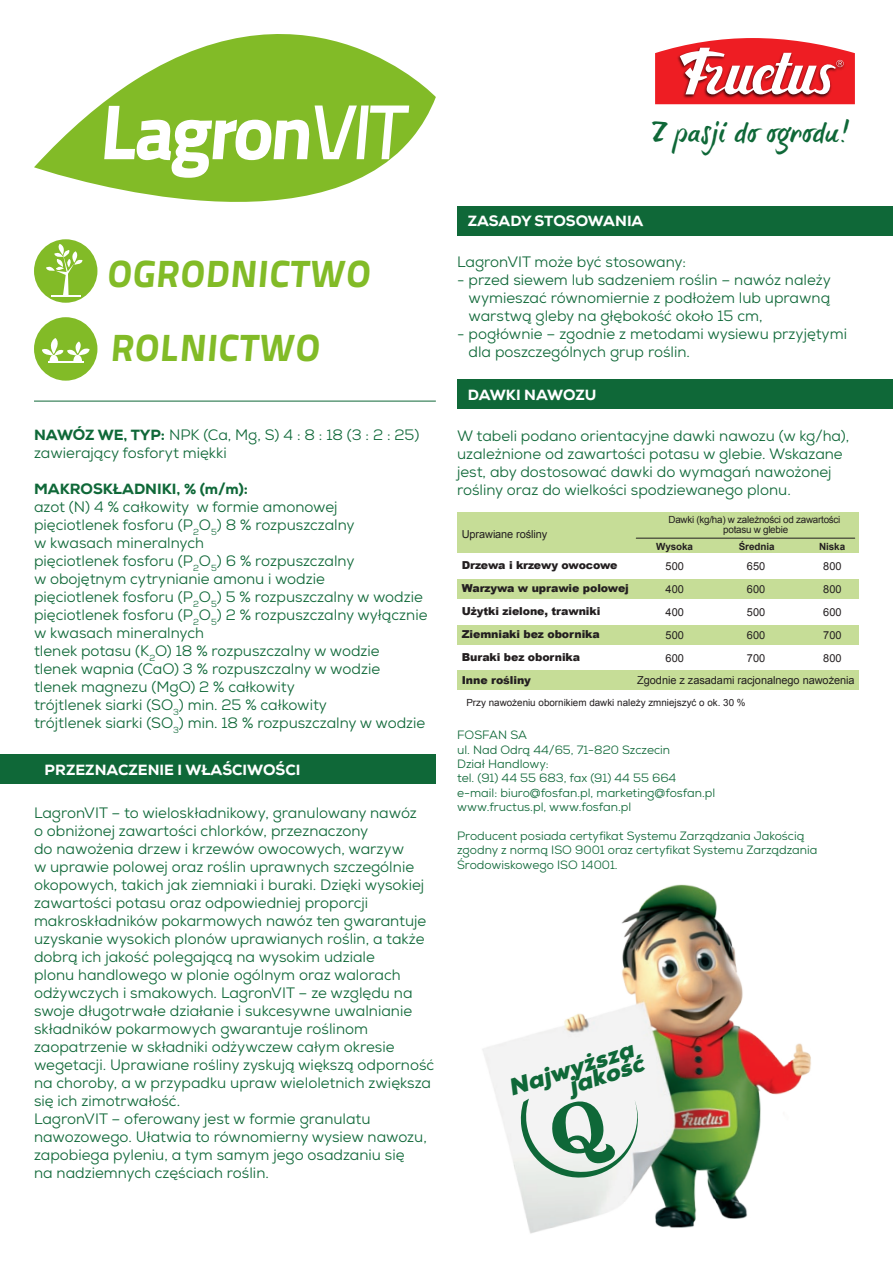
<style>
.page{position:relative;width:893px;height:1263px;background:#fff}
.page>*{position:absolute;margin:0;border:0;box-sizing:border-box;transform-origin:0 0}
.t1{font:77.25px "Titillium Text 14 L 999 wt";color:#fff}
.t2{font:37.8px/74.6px "Titillium Text 14 L 999 wt";color:#82bb27}
.t3{font:27.75px "brush tip Terrence Pl";letter-spacing:-.01em;color:#0f6838}
.t4{font:italic 900 23.55px/16.6px "Nexa";color:#0f6838;text-align:right;scale:1.04 1}
.t5{font:15px/18px "Nexa";color:#0f6838}
.t6{font:800 15px "Nexa";color:#fff}
.t7{font:800 15px "Nexa";color:#0f6838}
.t8{font:12px/14.4px "Nexa";color:#0f6838}
.t9{font:900 10.95px/23.1px "Arial";letter-spacing:-.01em;color:#231f20}
.t10{font:10.95px/23.1px "Arial";letter-spacing:-.005em;color:#231f20;text-align:justify}
.t11{font:9.9px "Arial";color:#231f20}
.t12{font:9.9px/9.9px "Arial";letter-spacing:-.025em;color:#231f20;text-align:center}
.t13{font:700 9.9px "Arial";letter-spacing:-.005em;color:#231f20}
.s1{font-family:"Titillium Text 14 L 600 wt"}
.s2{font-weight:800}
</style>
<div class="page">
<img style="left:482px;top:884px;width:329px;height:350px">
<svg style="left:520px;top:1098px;width:122px;height:83px"></svg>
<div style="left:0;top:754px;width:436px;height:30px;background:#0f6838"></div>
<div style="left:457px;top:206px;width:436px;height:29px;background:#0f6838"></div>
<div style="left:457px;top:379px;width:436px;height:30px;background:#0f6838"></div>
<svg style="left:655px;top:38px;width:200px;height:67px"></svg>
<hr style="left:34px;top:401px;width:402px;height:1px;background:#0f6838">
<svg style="left:34px;top:34px;width:402px;height:168px;fill:#82bb27"></svg>
<div style="left:34px;top:239px;width:63px;height:64px;background:#82bb27;border-radius:50%"></div>
<svg style="left:46px;top:244px;width:36px;height:51px"></svg>
<hr style="left:51px;top:295px;width:30px;height:1px;background:#fff">
<div style="left:34px;top:317px;width:63px;height:64px;background:#82bb27;border-radius:50%"></div>
<svg style="left:42px;top:338px;width:48px;height:24px"></svg>
<div style="left:457px;top:579px;width:402px;height:20px;background:#c6dd97"></div>
<div style="left:457px;top:512px;width:402px;height:41px;background:#c6dd97"></div>
<div style="left:457px;top:626px;width:402px;height:19px;background:#c6dd97"></div>
<div style="left:457px;top:671px;width:402px;height:19px;background:#c6dd97"></div>
<hr style="left:636px;top:538px;width:219px;height:1px;background:#231f20">
<h1 class="t1" style="left:99px;top:84px;width:315px">Lagron<span class="s1">VIT</span></h1>
<h2 class="t2" style="left:107px;top:236px;width:269px">OGRODNICTWO<br>ROLNICTWO</h2>
<p class="t5" style="left:34px;top:426px;width:387px"><span class="s2">NAWÓZ WE, TYP:</span> NPK (Ca, Mg, S) 4 : 8 : 18 (3 : 2 : 25) zawierający fosforyt miękki</p>
<p class="t7" style="left:34px;top:480px;width:216px">MAKROSKŁADNIKI, % (m/m):</p>
<p class="t5" style="left:34px;top:498px;width:395px">azot (N) 4 % całkowity w formie amonowej<br>pięciotlenek fosforu (P<sub>2</sub>O<sub>5</sub>) 8 % rozpuszczalny<br>w kwasach mineralnych<br>pięciotlenek fosforu (P<sub>2</sub>O<sub>5</sub>) 6 % rozpuszczalny<br>w obojętnym cytrynianie amonu i wodzie<br>pięciotlenek fosforu (P<sub>2</sub>O<sub>5</sub>) 5 % rozpuszczalny w wodzie pięciotlenek fosforu (P<sub>2</sub>O<sub>5</sub>) 2 % rozpuszczalny wyłącznie w kwasach mineralnych<br>tlenek potasu (K<sub>2</sub>O) 18 % rozpuszczalny w wodzie<br>tlenek wapnia (CaO) 3 % rozpuszczalny w wodzie<br>tlenek magnezu (MgO) 2 % całkowity<br>trójtlenek siarki (SO<sub>3</sub>) min. 25 % całkowity<br>trójtlenek siarki (SO<sub>3</sub>) min. 18 % rozpuszczalny w wodzie</p>
<p class="t6" style="left:45px;top:760px;width:257px">PRZEZNACZENIE I WŁAŚCIWOŚCI</p>
<p class="t5" style="left:34px;top:804px;width:402px">LagronVIT – to wieloskładnikowy, granulowany nawóz<br>o obniżonej zawartości chlorków, przeznaczony<br>do nawożenia drzew i krzewów owocowych, warzyw<br>w uprawie polowej oraz roślin uprawnych szczególnie okopowych, takich jak ziemniaki i buraki. Dzięki wysokiej zawartości potasu oraz odpowiedniej proporcji makroskładników pokarmowych nawóz ten gwarantuje uzyskanie wysokich plonów uprawianych roślin, a także dobrą ich jakość polegającą na wysokim udziale<br>plonu handlowego w plonie ogólnym oraz walorach odżywczych i smakowych. LagronVIT – ze względu na swoje długotrwałe działanie i sukcesywne uwalnianie składników pokarmowych gwarantuje roślinom zaopatrzenie w składniki odżywczew całym okresie wegetacji. Uprawiane rośliny zyskują większą odporność na choroby, a w przypadku upraw wieloletnich zwiększa się ich zimotrwałość.<br>LagronVIT – oferowany jest w formie granulatu nawozowego. Ułatwia to równomierny wysiew nawozu, zapobiega pyleniu, a tym samym jego osadzaniu się<br>na nadziemnych częściach roślin.</p>
<h3 class="t3" style="left:651px;top:115px;width:201px">Z pasji do ogrodu!</h3>
<p class="t6" style="left:468px;top:212px;width:177px">ZASADY STOSOWANIA</p>
<p class="t5" style="left:457px;top:253px;width:230px">LagronVIT może być stosowany:</p>
<p class="t5" style="left:468px;top:271px;width:364px;text-align:justify;text-indent:-11px">- przed siewem lub sadzeniem roślin – nawóz należy wymieszać równomiernie z podłożem lub uprawną warstwą gleby na głębokość około 15 cm,</p>
<p class="t5" style="left:468px;top:325px;width:380px;text-indent:-11px">- pogłównie – zgodnie z metodami wysiewu przyjętymi dla poszczególnych grup roślin.</p>
<p class="t6" style="left:468px;top:385px;width:130px">DAWKI NAWOZU</p>
<p class="t5" style="left:457px;top:427px;width:394px">W tabeli podano orientacyjne dawki nawozu (w kg/ha), uzależnione od zawartości potasu w glebie. Wskazane jest, aby dostosować dawki do wymagań nawożonej rośliny oraz do wielkości spodziewanego plonu.</p>
<p class="t12" style="left:668px;top:515px;width:173px">Dawki (kg/ha) w zależności od zawartości potasu w glebie</p>
<p class="t13" style="left:656px;top:540px;width:38px">Wysoka</p>
<p class="t13" style="left:739px;top:540px;width:37px">Średnia</p>
<p class="t13" style="left:819px;top:540px;width:28px">Niska</p>
<p class="t10" style="left:462px;top:523px;width:87px">Uprawiane rośliny</p>
<p class="t9" style="left:462px;top:553px;width:169px">Drzewa i krzewy owocowe<br>Warzywa w uprawie polowej<br>Użytki zielone, trawniki<br>Ziemniaki bez obornika<br>Buraki bez obornika<br>Inne rośliny</p>
<p class="t10" style="left:666px;top:554px;width:20px">500<br>400<br>400<br>500<br>600</p>
<p class="t10" style="left:747px;top:554px;width:20px">650<br>600<br>500<br>600<br>700</p>
<p class="t10" style="left:823px;top:554px;width:20px">800</p>
<p class="t10" style="left:823px;top:577px;width:20px">800</p>
<p class="t10" style="left:823px;top:600px;width:20px">600</p>
<p class="t10" style="left:823px;top:624px;width:20px">700</p>
<p class="t10" style="left:823px;top:647px;width:20px">800</p>
<p class="t10" style="left:637px;top:669px;width:219px">Zgodnie z zasadami racjonalnego nawożenia</p>
<p class="t11" style="left:466px;top:696px;width:281px">Przy nawożeniu obornikiem dawki należy zmniejszyć o ok. 30 %</p>
<p class="t8" style="left:457px;top:728px;width:260px">FOSFAN SA<br>ul. Nad Odrą 44/65, 71-820 Szczecin<br>Dział Handlowy:<br>tel. (91) 44 55 683, fax (91) 44 55 664 e-mail: biuro@fosfan.pl, marketing@fosfan.pl www.fructus.pl, www.fosfan.pl</p>
<p class="t8" style="left:457px;top:829px;width:362px">Producent posiada certyfikat Systemu Zarządzania Jakością zgodny z normą ISO 9001 oraz certyfikat Systemu Zarządzania<br>Środowiskowego ISO 14001.</p>
<h3 class="t4" style="left:507px;top:1080px;width:131px;rotate:-18deg">Najwyższa jakość</h3>
</div>
